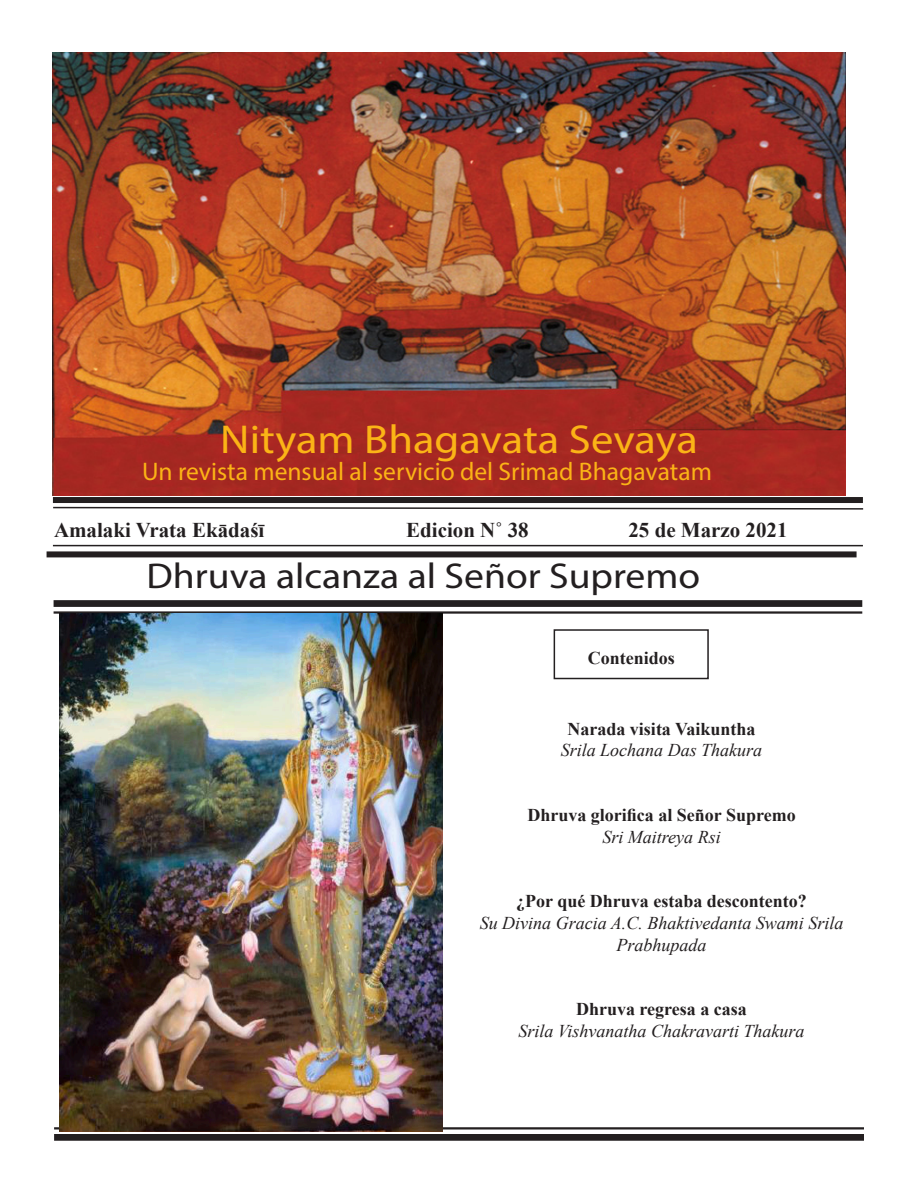
<style>
.page{position:relative;width:918px;height:1188px;background:#fff}
.page>*{position:absolute;margin:0;border:0;box-sizing:border-box;transform-origin:0 0}
.t1{font:40.5px "Myriad Pro";color:#fbb416;scale:1.1 1}
.t2{font:36px "Myriad Pro";color:#231f20;scale:1.1 1}
.t3{font:25.5px "Myriad Pro";color:#fbb416}
.t4{font:700 21px "Times New Roman";color:#231f20}
.t5{font:italic 18px/21.6px "Times New Roman";color:#231f20;text-align:center}
.t6{font:700 18px "Times New Roman";color:#231f20}
</style>
<div class="page">
<img style="left:53px;top:52px;width:792px;height:443px">
<div style="left:53px;top:497px;width:810px;height:6px;background:#231f20"></div>
<div style="left:47px;top:551px;width:810px;height:6px;background:#231f20"></div>
<svg style="left:53px;top:506px;width:811px;height:4px"></svg>
<hr style="left:53px;top:545px;width:810px;height:1px;background:#231f20">
<div style="left:54px;top:600px;width:808px;height:7px;background:#231f20"></div>
<hr style="left:54px;top:611px;width:808px;height:3px;background:#231f20">
<hr style="left:54px;top:1127px;width:810px;height:3px;background:#231f20">
<div style="left:54px;top:1134px;width:810px;height:7px;background:#231f20"></div>
<div style="left:554px;top:629px;width:155px;height:50px;border:2px solid #231f20"></div>
<img style="left:60px;top:614px;width:382px;height:518px">
<p class="t1" style="left:220px;top:414px;width:436px">Nityam Bhagavata Sevaya</p>
<p class="t3" style="left:142px;top:456px;width:571px">Un revista mensual al servicio del Srimad Bhagavatam</p>
<p class="t4" style="left:54px;top:516px;width:212px">Amalaki Vrata Ekādaśī</p>
<p class="t4" style="left:406px;top:516px;width:124px">Edicion N˚ 38</p>
<p class="t4" style="left:628px;top:516px;width:161px">25 de Marzo 2021</p>
<p class="t2" style="left:147px;top:554px;width:505px">Dhruva alcanza al Señor Supremo</p>
<p class="t6" style="left:588px;top:645px;width:89px">Contenidos</p>
<p class="t6" style="left:567px;top:716px;width:190px">Narada visita Vaikuntha</p>
<p class="t5" style="left:561px;top:739px;width:203px">Srila Lochana Das Thakura</p>
<p class="t6" style="left:527px;top:803px;width:270px">Dhruva glorifica al Señor Supremo</p>
<p class="t5" style="left:602px;top:825px;width:120px">Sri Maitreya Rsi</p>
<p class="t6" style="left:516px;top:889px;width:292px">¿Por qué Dhruva estaba descontento?</p>
<p class="t5" style="left:480px;top:912px;width:365px">Su Divina Gracia A.C. Bhaktivedanta Swami Srila<br>Prabhupada</p>
<p class="t6" style="left:576px;top:997px;width:172px">Dhruva regresa a casa</p>
<p class="t5" style="left:518px;top:1020px;width:288px">Srila Vishvanatha Chakravarti Thakura</p>
</div>
